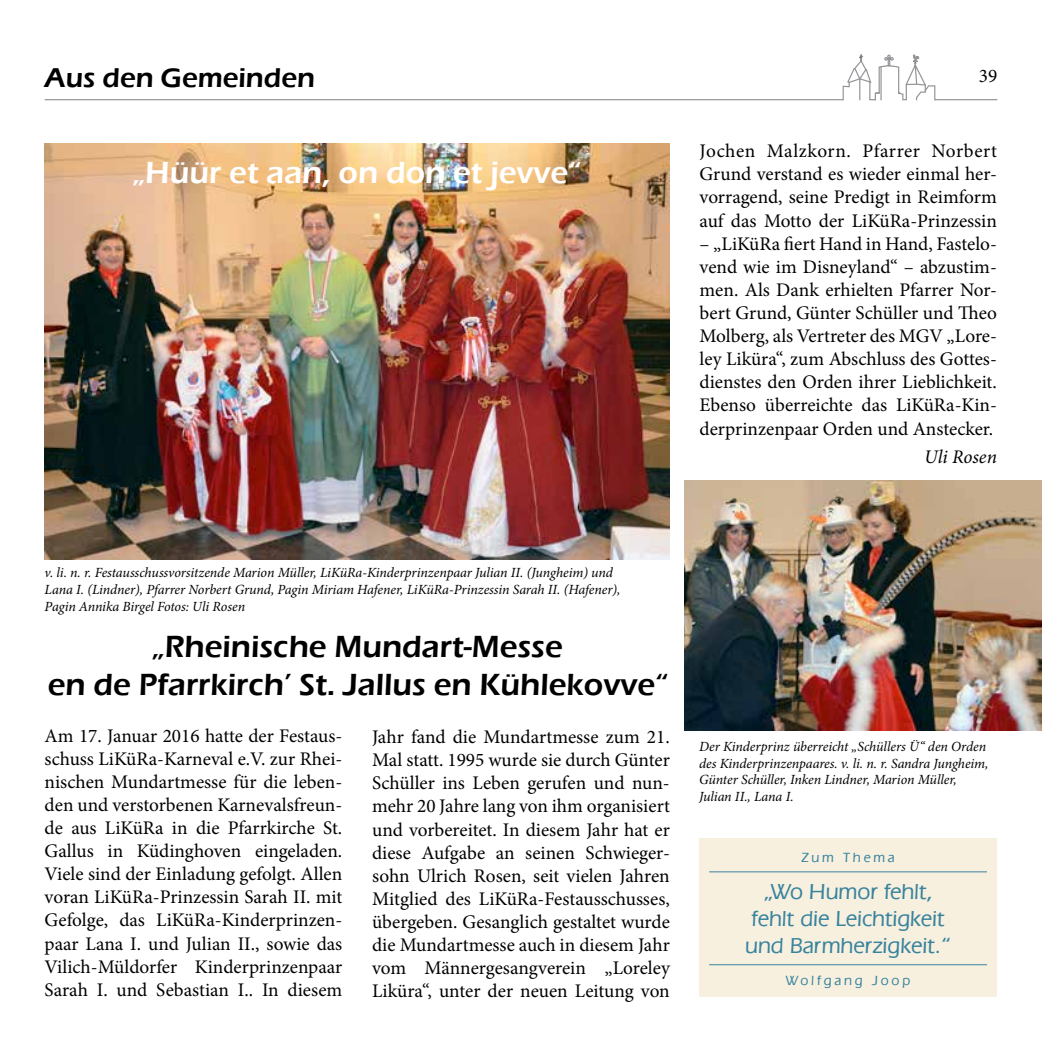
<style>
.page{position:relative;width:1042px;height:1042px;background:#fff}
.page>*{position:absolute;margin:0;border:0;box-sizing:border-box;transform-origin:0 0}
.t1{font:600 31.5px/37.8px "Eras ITC";color:#000;text-align:center}
.t2{font:600 31.5px "Eras ITC";color:#fff}
.t3{font:600 28px "Eras ITC";color:#000}
.t4{font:500 22.75px/27.3px "Eras IT Cby BT";color:#38839e;text-align:center}
.t5{font:19.25px/23.1px "Minion Pro";color:#000;text-align:justify}
.t6{font:italic 19.25px "Minion Pro";color:#000}
.t7{font:italic 14px/16.8px "Minion Pro";letter-spacing:-.005em;color:#000}
.t8{font:500 14px "Eras IT Cby BT";letter-spacing:.2em;color:#38839e}
</style>
<div class="page">
<svg style="left:45px;top:55px;width:952px;height:45px"></svg>
<img style="left:45px;top:143px;width:624px;height:416px">
<img style="left:685px;top:480px;width:357px;height:251px">
<div style="left:699px;top:838px;width:298px;height:159px;background:#f8f0df"></div>
<hr style="left:709px;top:871px;width:278px;height:1px;background:#38839e">
<hr style="left:709px;top:964px;width:278px;height:1px;background:#38839e">
<h2 class="t3" style="left:45px;top:62px;width:272px">Aus den Gemeinden</h2>
<p class="t5" style="left:979px;top:64px;width:20px">39</p>
<h1 class="t2" style="left:133px;top:155px;width:449px">„Hüür et aan, on don et jevve“</h1>
<p class="t5" style="left:699px;top:140px;width:299px">Jochen Malzkorn. Pfarrer Norbert Grund verstand es wieder einmal her&shy;vorragend, seine Predigt in Reimform auf das Motto der LiKüRa-Prinzessin</p>
<p class="t5" style="left:699px;top:232px;width:299px">– „LiKüRa fiert Hand in Hand, Fastelo&shy;vend wie im Disneyland“ – abzustim&shy;men. Als Dank erhielten Pfarrer Nor&shy;bert Grund, Günter Schüller und Theo Molberg, als Vertreter des MGV „Lore&shy;ley Liküra“, zum Abschluss des Gottes&shy;dienstes den Orden ihrer Lieblichkeit.<br>Ebenso überreichte das LiKüRa-Kin&shy;derprinzenpaar Orden und Anstecker.</p>
<p class="t6" style="left:924px;top:443px;width:74px">Uli Rosen</p>
<p class="t7" style="left:45px;top:564px;width:577px">v. li. n. r. Festausschussvorsitzende Marion Müller, LiKüRa-Kinderprinzenpaar Julian II. (Jungheim) und<br>Lana I. (Lindner), Pfarrer Norbert Grund, Pagin Miriam Hafener, LiKüRa-Prinzessin Sarah II. (Hafener),<br>Pagin Annika Birgel Fotos: Uli Rosen</p>
<h1 class="t1" style="left:48px;top:627px;width:621px">„Rheinische Mundart-Messe<br>en de Pfarrkirch’ St. Jallus en Kühlekovve“</h1>
<p class="t5" style="left:45px;top:724px;width:299px">Am 17. Januar 2016 hatte der Festaus&shy;schuss LiKüRa-Karneval e.V. zur Rhei&shy;nischen Mundartmesse für die leben&shy;den und verstorbenen Karnevalsfreun&shy;de aus LiKüRa in die Pfarrkirche St.<br>Gallus in Küdinghoven eingeladen.<br>Viele sind der Einladung gefolgt. Allen voran LiKüRa-Prinzessin Sarah II. mit Gefolge, das LiKüRa-Kinderprinzen&shy;paar Lana I. und Julian II., sowie das Vilich-Müldorfer Kinderprinzenpaar Sarah I. und Sebastian I.. In diesem</p>
<p class="t5" style="left:372px;top:725px;width:299px">Jahr fand die Mundartmesse zum 21.<br>Mal statt. 1995 wurde sie durch Günter Schüller ins Leben gerufen und nun&shy;mehr 20 Jahre lang von ihm organisiert und vorbereitet. In diesem Jahr hat er diese Aufgabe an seinen Schwieger&shy;sohn Ulrich Rosen, seit vielen Jahren Mitglied des LiKüRa-Festausschusses, übergeben. Gesanglich gestaltet wurde die Mundartmesse auch in diesem Jahr vom Männergesangverein „Loreley Liküra“, unter der neuen Leitung von</p>
<p class="t7" style="left:699px;top:738px;width:291px">Der Kinderprinz überreicht „Schüllers Ü“ den Orden des Kinderprinzenpaares. v. li. n. r. Sandra Jungheim, Günter Schüller, Inken Lindner, Marion Müller, Julian II., Lana I.</p>
<p class="t8" style="left:801px;top:848px;width:95px">Zum Thema</p>
<p class="t4" style="left:745px;top:877px;width:207px">„Wo Humor fehlt, fehlt die Leichtigkeit und Barmherzigkeit.“</p>
<p class="t8" style="left:786px;top:972px;width:126px">Wolfgang Joop</p>
</div>
